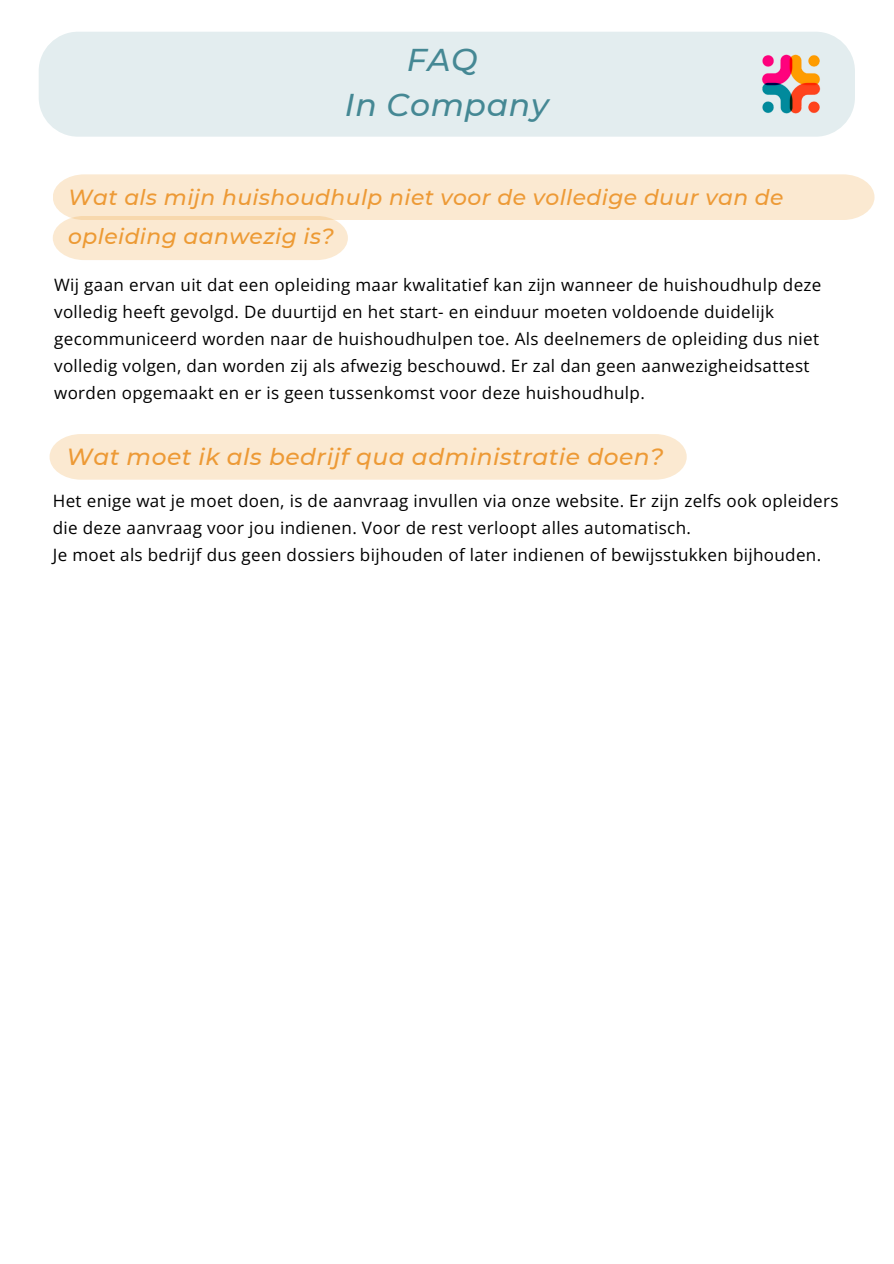
<style>
.page{position:relative;width:894px;height:1264px;background:#fff}
.page>*{position:absolute;margin:0;border:0;box-sizing:border-box;transform-origin:0 0}
.t1{font:italic 500 31.5px/45px "Montserrat";letter-spacing:.02em;color:#458894;text-align:center}
.t2{font:italic 500 23.25px "Montserrat";letter-spacing:.02em;color:#ed9a36}
.t3{font:italic 500 21.75px/39.3px "Montserrat";letter-spacing:.02em;color:#ed9a36}
.t4{font:17.1px/27px "Open Sans";letter-spacing:.02em;color:#000}
</style>
<div class="page">
<div style="left:39px;top:32px;width:815px;height:105px;background:#e3edef;border-radius:39px"></div>
<div style="left:50px;top:434px;width:636px;height:45px;background:#fbe9d1"></div>
<img style="left:762px;top:54px;width:59px;height:60px">
<svg style="left:53px;top:174px;width:821px;height:86px"></svg>
<p class="t1" style="left:345px;top:37px;width:205px">FAQ<br>In Company</p>
<h2 class="t3" style="left:68px;top:177px;width:716px">Wat als mijn huishoudhulp niet voor de volledige duur van de opleiding aanwezig is?</h2>
<p class="t4" style="left:54px;top:271px;width:768px">Wij gaan ervan uit dat een opleiding maar kwalitatief kan zijn wanneer de huishoudhulp deze volledig heeft gevolgd. De duurtijd en het start- en einduur moeten voldoende duidelijk gecommuniceerd worden naar de huishoudhulpen toe. Als deelnemers de opleiding dus niet volledig volgen, dan worden zij als afwezig beschouwd. Er zal dan geen aanwezigheidsattest worden opgemaakt en er is geen tussenkomst voor deze huishoudhulp.</p>
<h1 class="t2" style="left:67px;top:442px;width:598px">Wat moet ik als bedrijf qua administratie doen?</h1>
<p class="t4" style="left:53px;top:487px;width:787px">Het enige wat je moet doen, is de aanvraag invullen via onze website. Er zijn zelfs ook opleiders die deze aanvraag voor jou indienen. Voor de rest verloopt alles automatisch.</p>
<h2 class="t4" style="left:53px;top:541px;width:769px">Je moet als bedrijf dus geen dossiers bijhouden of later indienen of bewijsstukken bijhouden.</h2>
</div>
